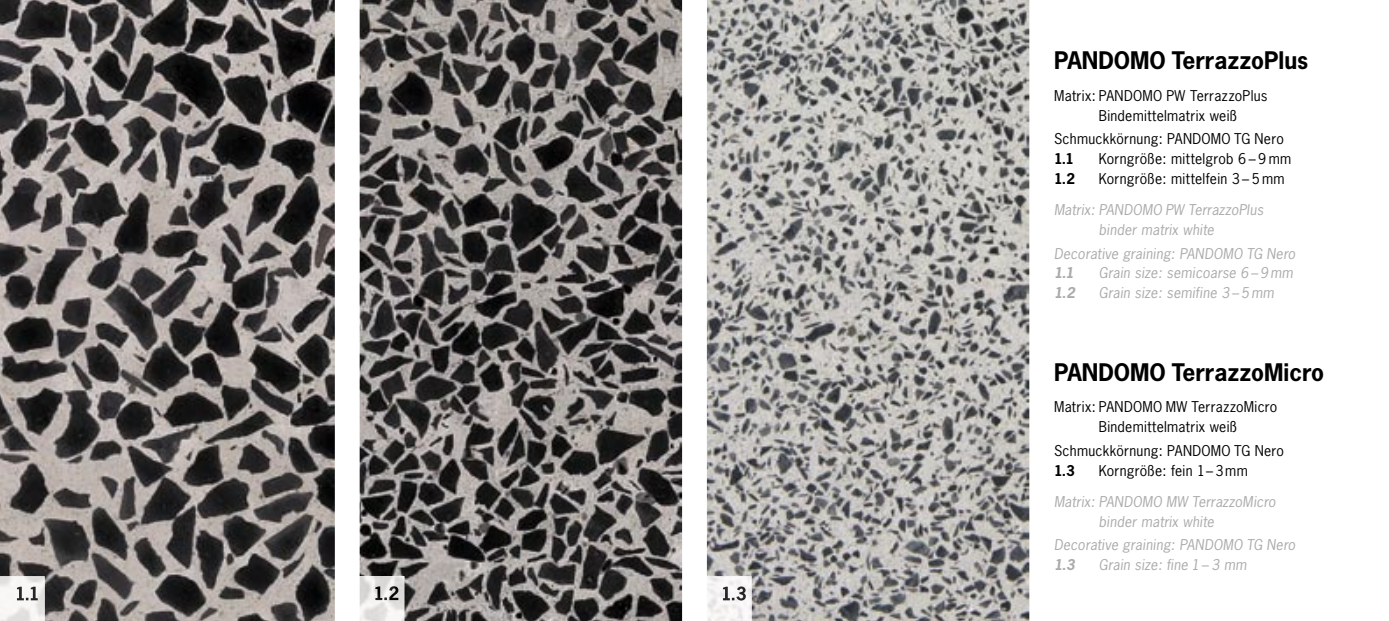
<style>
.page{position:relative;width:1389px;height:621px;background:#fff}
.page>*{position:absolute;margin:0;border:0;box-sizing:border-box;transform-origin:0 0}
.t1{font:700 22.75px "News Gothic";color:#000}
.t2{font:14px/19.6px "News Gothic";letter-spacing:.02em;color:#000}
.t3{font:italic 14px/19.6px "News Gothic";letter-spacing:.015em;color:#ababab;text-align:center}
.t4{font:700 14px "News Gothic";color:#000}
.t5{font:italic 700 14px "News Gothic";color:#ababab}
</style>
<div class="page">
<img style="left:0;top:0;width:335px;height:620px">
<img style="left:360px;top:0;width:322px;height:620px">
<img style="left:707px;top:0;width:322px;height:620px">
<img style="left:0;top:575px;width:45px;height:45px">
<img style="left:17px;top:586px;width:21px;height:13px">
<img style="left:360px;top:575px;width:44px;height:45px">
<img style="left:375px;top:585px;width:23px;height:14px">
<img style="left:707px;top:575px;width:45px;height:45px">
<img style="left:723px;top:586px;width:23px;height:14px">
<h1 class="t1" style="left:1054px;top:46px;width:256px">PANDOMO TerrazzoPlus</h1>
<p class="t2" style="left:1099px;top:86px;width:170px;text-indent:-45px">Matrix: PANDOMO PW TerrazzoPlus<br>Bindemittelmatrix weiß</p>
<p class="t2" style="left:1054px;top:129px;width:231px">Schmuckkörnung: PANDOMO TG Nero</p>
<p class="t4" style="left:1054px;top:149px;width:22px">1.1</p>
<p class="t2" style="left:1099px;top:149px;width:194px">Korngröße: mittelgrob 6 – 9 mm</p>
<p class="t4" style="left:1054px;top:169px;width:22px">1.2</p>
<p class="t2" style="left:1099px;top:168px;width:187px">Korngröße: mittelfein 3 – 5 mm</p>
<p class="t3" style="left:1054px;top:200px;width:211px">Matrix: PANDOMO PW TerrazzoPlus binder matrix white</p>
<p class="t3" style="left:1054px;top:243px;width:243px">Decorative graining: PANDOMO TG Nero</p>
<p class="t5" style="left:1054px;top:263px;width:22px">1.1</p>
<p class="t3" style="left:1099px;top:263px;width:196px">Grain size: semicoarse 6 – 9 mm</p>
<p class="t5" style="left:1054px;top:283px;width:22px">1.2</p>
<p class="t3" style="left:1099px;top:282px;width:177px">Grain size: semifine 3 – 5 mm</p>
<h1 class="t1" style="left:1054px;top:357px;width:271px">PANDOMO TerrazzoMicro</h1>
<p class="t2" style="left:1054px;top:397px;width:225px;text-align:center">Matrix: PANDOMO MW TerrazzoMicro<br>Bindemittelmatrix weiß</p>
<p class="t2" style="left:1054px;top:440px;width:231px">Schmuckkörnung: PANDOMO TG Nero</p>
<p class="t4" style="left:1054px;top:460px;width:22px">1.3</p>
<p class="t2" style="left:1099px;top:460px;width:151px">Korngröße: fein 1 – 3 mm</p>
<p class="t3" style="left:1099px;top:491px;width:178px;text-align:left;text-indent:-45px">Matrix: PANDOMO MW TerrazzoMicro binder matrix white</p>
<p class="t3" style="left:1054px;top:534px;width:243px">Decorative graining: PANDOMO TG Nero</p>
<p class="t5" style="left:1054px;top:555px;width:22px">1.3</p>
<p class="t3" style="left:1099px;top:554px;width:149px">Grain size: fine 1 – 3 mm</p>
</div>
